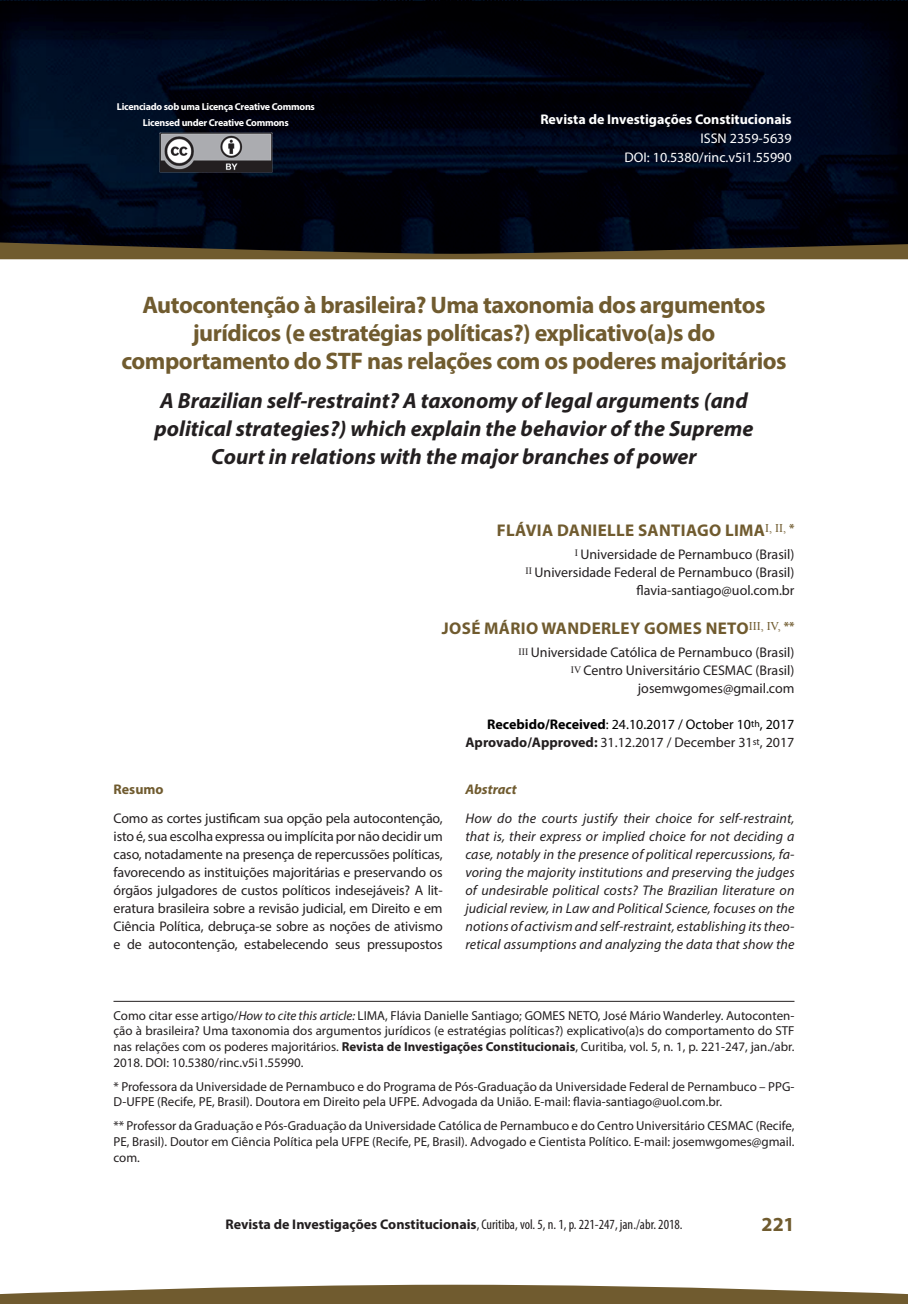
<style>
.page{position:relative;width:908px;height:1304px;background:#fff}
.page>*{position:absolute;margin:0;border:0;box-sizing:border-box;transform-origin:0 0}
.t1{font:700 24px/28px "Myriad Pro";letter-spacing:-.02em;color:#705b2f;text-align:center}
.t2{font:italic 700 22px/28px "Myriad Pro";color:#231f20;text-align:center}
.t3{font:700 20px "Myriad Pro";color:#705b2f}
.t4{font:700 17px "Myriad Pro";letter-spacing:.02em;color:#705b2f}
.t5{font:14px/18px "Myriad Pro";color:#231f20;text-align:right}
.t6{font:italic 14px/18px "Myriad Pro";letter-spacing:.01em;color:#231f20;text-align:justify}
.t7{font:14px/18px "Myriad Pro";color:#000001;text-align:right}
.t8{font:condensed 14px "Myriad Pro";color:#231f20}
.t9{font:14px/19px "Myriad Pro";color:#fff;text-align:right}
.t10{font:700 14px "Myriad Pro";color:#fff}
.t11{font:italic 700 14px "Myriad Pro";color:#705b2f}
.t12{font:700 14px "Myriad Pro";color:#705b2f}
.t13{font:13px/15.6px "Myriad Pro";color:#231f20;text-align:justify}
.t14{font:700 10px/16px "Myriad Pro";letter-spacing:-.025em;color:#fff;text-align:center}
.s1{font-weight:700}
.s2{font-weight:700;color:#231f20}
.s3{color:#231f20}
.s4{font-style:italic}
.s5{font-weight:700;font-stretch:normal}
</style>
<div class="page">
<img style="left:0;top:0;width:907px;height:242px">
<svg style="left:0;top:1285px;width:907px;height:19px;background:#877651"></svg>
<svg style="left:0;top:242px;width:907px;height:17px;background:#403621"></svg>
<img style="left:159px;top:132px;width:113px;height:41px">
<hr style="left:113px;top:1001px;width:681px;height:1px;background:#231f20">
<p class="t14" style="left:117px;top:98px;width:199px">Licenciado sob uma Licença Creative Commons<br>Licensed under Creative Commons</p>
<p class="t10" style="left:540px;top:110px;width:253px">Revista de Investigações Constitucionais</p>
<p class="t9" style="left:624px;top:128px;width:168px">ISSN 2359-5639<br>DOI: 10.5380/rinc.v5i1.55990</p>
<h1 class="t1" style="left:121px;top:290px;width:666px">Autocontenção à brasileira? Uma taxonomia dos argumentos jurídicos (e estratégias políticas?) explicativo(a)s do comportamento do STF nas relações com os poderes majoritários</h1>
<h2 class="t2" style="left:154px;top:386px;width:600px">A Brazilian self-restraint? A taxonomy of legal arguments (and political strategies?) which explain the behavior of the Supreme<br>Court in relations with the major branches of power</h2>
<h3 class="t4" style="left:496px;top:519px;width:299px">FLÁVIA DANIELLE SANTIAGO LIMA<sup>I,</sup> <sup>II,</sup> <sup>*</sup></h3>
<p class="t5" style="left:525px;top:545px;width:270px"><sup>I</sup> Universidade de Pernambuco (Brasil)<br><sup>II</sup> Universidade Federal de Pernambuco (Brasil) flavia-santiago@uol.com.br</p>
<h3 class="t4" style="left:442px;top:617px;width:354px">JOSÉ MÁRIO WANDERLEY GOMES NETO<sup>III,</sup> <sup>IV,</sup> <sup>**</sup></h3>
<p class="t5" style="left:518px;top:643px;width:277px"><sup>III</sup> Universidade Católica de Pernambuco (Brasil)<br><sup>IV</sup> Centro Universitário CESMAC (Brasil) josemwgomes@gmail.com</p>
<p class="t7" style="left:465px;top:715px;width:330px"><span class="s1">Recebido/Received</span>: 24.10.2017 / October 10<sup>th</sup>, 2017<br><span class="s2">Aprovado/Approved:</span> <span class="s3">31.12.2017 / December 31</span><sup>st</sup><span class="s3">, 2017</span></p>
<p class="t12" style="left:113px;top:780px;width:52px">Resumo</p>
<p class="t5" style="left:113px;top:809px;width:330px;text-align:justify">Como as cortes justificam sua opção pela autocontenção, isto é, sua escolha expressa ou implícita por não decidir um caso, notadamente na presença de repercussões políticas, favorecendo as instituições majoritárias e preservando os órgãos julgadores de custos políticos indesejáveis? A lit&shy;eratura brasileira sobre a revisão judicial, em Direito e em Ciência Política, debruça-se sobre as noções de ativismo e de autocontenção, estabelecendo seus pressupostos</p>
<p class="t11" style="left:465px;top:780px;width:53px">Abstract</p>
<p class="t6" style="left:465px;top:809px;width:330px">How do the courts justify their choice for self-restraint, that is, their express or implied choice for not deciding a case, notably in the presence of political repercussions, fa&shy;voring the majority institutions and preserving the judges of undesirable political costs? The Brazilian literature on judicial review, in Law and Political Science, focuses on the notions of activism and self-restraint, establishing its theo&shy;retical assumptions and analyzing the data that show the</p>
<p class="t13" style="left:113px;top:1007px;width:682px">Como citar esse artigo/<span class="s4">How to cite this article:</span> LIMA, Flávia Danielle Santiago; GOMES NETO, José Mário Wanderley. Autoconten&shy;ção à brasileira? Uma taxonomia dos argumentos jurídicos (e estratégias políticas?) explicativo(a)s do comportamento do STF nas relações com os poderes majoritários. <span class="s1">Revista de Investigações Constitucionais</span>, Curitiba, vol. 5, n. 1, p. 221-247, jan./abr.<br>2018. DOI: 10.5380/rinc.v5i1.55990.</p>
<p class="t13" style="left:113px;top:1078px;width:682px">* Professora da Universidade de Pernambuco e do Programa de Pós-Graduação da Universidade Federal de Pernambuco – PPG-<br>D-UFPE (Recife, PE, Brasil). Doutora em Direito pela UFPE. Advogada da União. E-mail: flavia-santiago@uol.com.br.</p>
<p class="t13" style="left:113px;top:1118px;width:682px">** Professor da Graduação e Pós-Graduação da Universidade Católica de Pernambuco e do Centro Universitário CESMAC (Recife, PE, Brasil). Doutor em Ciência Política pela UFPE (Recife, PE, Brasil). Advogado e Cientista Político. E-mail: josemwgomes@gmail. com.</p>
<p class="t8" style="left:225px;top:1216px;width:458px"><span class="s5">Revista de Investigações Constitucionais</span>, Curitiba, vol. 5, n. 1, p. 221-247, jan./abr. 2018.</p>
<h3 class="t3" style="left:761px;top:1211px;width:34px">221</h3>
</div>
